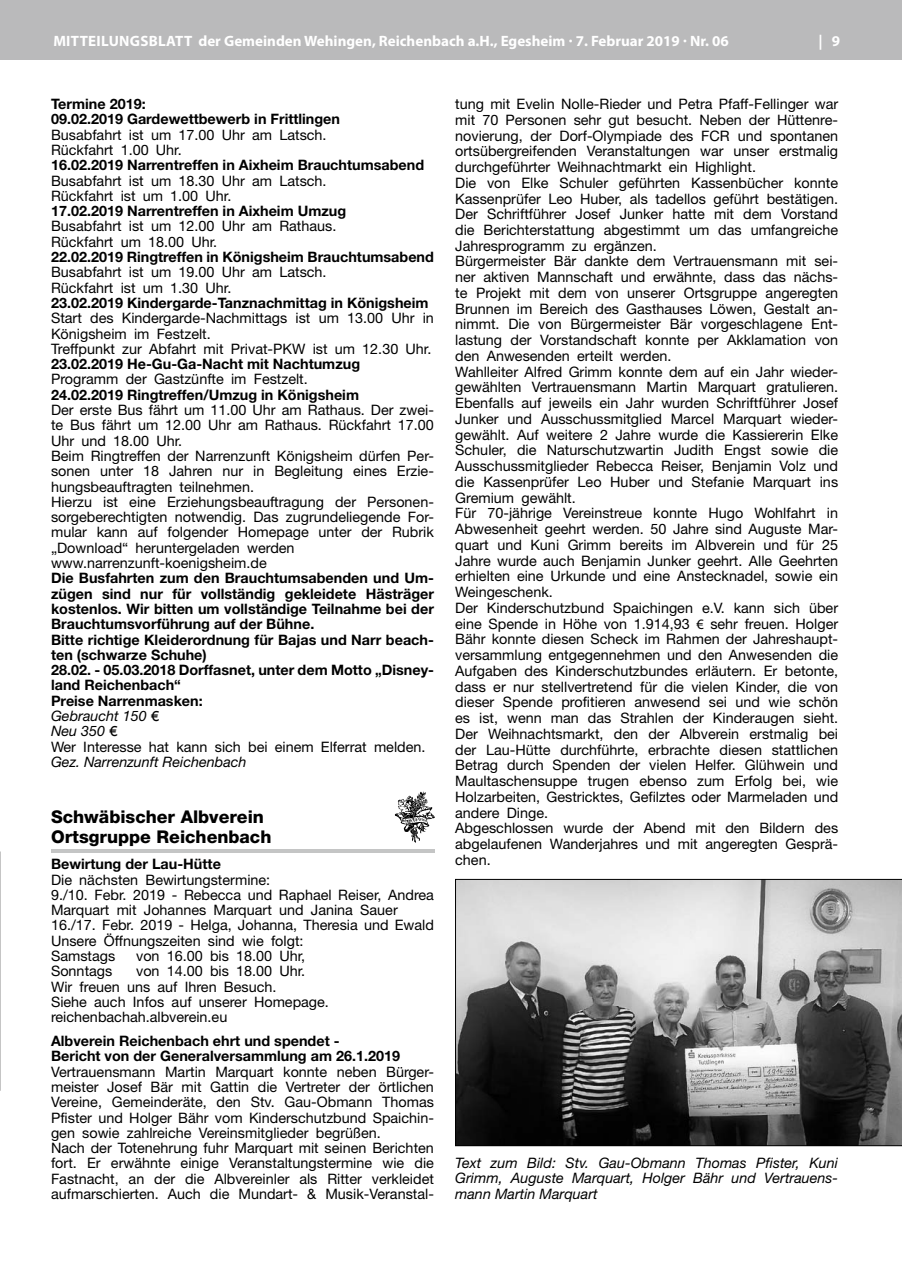
<style>
.page{position:relative;width:902px;height:1280px;background:#fff}
.page>*{position:absolute;margin:0;border:0;box-sizing:border-box;transform-origin:0 0}
.t1{font:800 17.55px/19.2px "Helvetica Neue";color:#000}
.t2{font:700 15px "Myriad Pro";color:#fff}
.t3{font:700 15px "Myriad Pro";letter-spacing:.02em;color:#fff}
.t4{font:14.4px/15.8px "Helvetica Neue";color:#000}
.t5{font:700 14.4px/15.3px "Helvetica Neue";color:#000}
.t6{font:italic 14.4px/15.8px "Helvetica Neue";color:#000;text-align:justify}
.s1{font-weight:400;font-style:italic}
.s2{font-family:"Gill Sans";font-weight:400}
.s3{font-weight:400}
.s4{font-family:"Myriad Pro"}
</style>
<div class="page">
<div style="left:0;top:0;width:901px;height:60px;background:#bababb"></div>
<svg style="left:0;top:852px;width:1px;height:238px"></svg>
<svg style="left:395px;top:791px;width:40px;height:52px"></svg>
<hr style="left:51px;top:849px;width:383px;height:3px;background:#c4c5c5">
<svg style="left:455px;top:879px;width:446px;height:267px;background:#818181"></svg>
<p class="t3" style="left:53px;top:31px;width:77px">Mitteilungs</p>
<p class="t2" style="left:149px;top:31px;width:581px">blatt der Gemeinden Wehingen, Reichenbach a.H., Egesheim · 7. Februar 2019 · Nr. 06</p>
<p class="t2" style="left:818px;top:31px;width:23px">| 9</p>
<p class="t5" style="left:51px;top:96px;width:290px">Termine 2019:<br>09.02.2019 Gardewettbewerb in Frittlingen</p>
<p class="t4" style="left:51px;top:127px;width:277px;line-height:15.3px">Busabfahrt ist um 17.00 Uhr am Latsch.<br>Rückfahrt 1.00 Uhr.</p>
<p class="t5" style="left:51px;top:157px;width:374px">16.02.2019 Narrentreffen in Aixheim Brauchtumsabend</p>
<p class="t4" style="left:51px;top:173px;width:277px;line-height:15.3px">Busabfahrt ist um 18.30 Uhr am Latsch.<br>Rückfahrt ist um 1.00 Uhr.</p>
<p class="t5" style="left:51px;top:203px;width:297px">17.02.2019 Narrentreffen in Aixheim Umzug</p>
<p class="t4" style="left:51px;top:218px;width:287px;line-height:15.3px">Busabfahrt ist um 12.00 Uhr am Rathaus.<br>Rückfahrt um 18.00 Uhr.</p>
<p class="t5" style="left:51px;top:249px;width:384px">22.02.2019 Ringtreffen in Königsheim Brauchtumsabend</p>
<p class="t4" style="left:51px;top:264px;width:277px;line-height:15.3px">Busabfahrt ist um 19.00 Uhr am Latsch.<br>Rückfahrt ist um 1.30 Uhr.</p>
<p class="t5" style="left:51px;top:295px;width:379px">23.02.2019 Kindergarde-Tanznachmittag in Königsheim</p>
<p class="t4" style="left:51px;top:310px;width:384px;line-height:15.3px">Start des Kindergarde-Nachmittags ist um 13.00 Uhr in<br>Königsheim im Festzelt.<br>Treffpunkt zur Abfahrt mit Privat-PKW ist um 12.30 Uhr.</p>
<p class="t5" style="left:51px;top:356px;width:310px">23.02.2019 He-Gu-Ga-Nacht mit Nachtumzug</p>
<p class="t4" style="left:51px;top:371px;width:258px">Programm der Gastzünfte im Festzelt.</p>
<p class="t5" style="left:51px;top:387px;width:309px">24.02.2019 Ringtreffen/Umzug in Königsheim</p>
<p class="t4" style="left:51px;top:402px;width:384px;line-height:15.3px">Der erste Bus fährt um 11.00 Uhr am Rathaus. Der zwei&shy;te Bus fährt um 12.00 Uhr am Rathaus. Rückfahrt 17.00<br>Uhr und 18.00 Uhr.<br>Beim Ringtreffen der Narrenzunft Königsheim dürfen Per&shy;sonen unter 18 Jahren nur in Begleitung eines Erzie&shy;hungsbeauftragten teilnehmen.<br>Hierzu ist eine Erziehungsbeauftragung der Personen&shy;sorgeberechtigten notwendig. Das zugrundeliegende For&shy;mular kann auf folgender Homepage unter der Rubrik „Download“ heruntergeladen werden www.narrenzunft-koenigsheim.de</p>
<p class="t5" style="left:51px;top:570px;width:384px">Die Busfahrten zum den Brauchtumsabenden und Um&shy;zügen sind nur für vollständig gekleidete Hästräger kostenlos. Wir bitten um vollständige Teilnahme bei der Brauchtumsvorführung auf der Bühne.<br>Bitte richtige Kleiderordnung für Bajas und Narr beach&shy;ten (schwarze Schuhe)<br>28.02. - 05.03.2018 Dorffasnet, unter dem Motto „Disney&shy;land Reichenbach“<br>Preise Narrenmasken:<br><span class="s1">Gebraucht 150</span> <span class="s2">€<br></span><span class="s1">Neu 350</span> <span class="s2">€<br></span><span class="s3">Wer Interesse hat kann sich bei einem Elferrat melden.</span></p>
<p class="t6" style="left:51px;top:754px;width:197px">Gez. Narrenzunft Reichenbach</p>
<p class="t1" style="left:51px;top:807px;width:222px">Schwäbischer Albverein<br>Ortsgruppe Reichenbach</p>
<p class="t5" style="left:51px;top:856px;width:171px">Bewirtung der Lau-Hütte</p>
<p class="t4" style="left:51px;top:871px;width:384px;line-height:15.3px">Die nächsten Bewirtungstermine:<br>9./10. Febr. 2019 - Rebecca und Raphael Reiser, Andrea Marquart mit Johannes Marquart und Janina Sauer 16./17. Febr. 2019 - Helga, Johanna, Theresia und Ewald Unsere Öffnungszeiten sind wie folgt:<br>Samstags</p>
<p class="t4" style="left:136px;top:948px;width:171px">von 16.00 bis 18.00 Uhr,</p>
<p class="t4" style="left:51px;top:963px;width:63px">Sonntags</p>
<p class="t4" style="left:51px;top:963px;width:279px;line-height:15.3px;text-indent:85px">von 14.00 bis 18.00 Uhr.<br>Wir freuen uns auf Ihren Besuch.<br>Siehe auch Infos auf unserer Homepage. reichenbachah.albverein.eu</p>
<p class="t5" style="left:51px;top:1033px;width:350px">Albverein Reichenbach ehrt und spendet -<br>Bericht von der Generalversammlung am 26.1.2019</p>
<p class="t4" style="left:51px;top:1064px;width:384px;line-height:15.3px">Vertrauensmann Martin Marquart konnte neben Bürger&shy;meister Josef Bär mit Gattin die Vertreter der örtlichen Vereine, Gemeinderäte, den Stv. Gau-Obmann Thomas Pfister und Holger Bähr vom Kinderschutzbund Spaichin&shy;gen sowie zahlreiche Vereinsmitglieder begrüßen.<br>Nach der Totenehrung fuhr Marquart mit seinen Berichten fort. Er erwähnte einige Veranstaltungstermine wie die Fastnacht, an der die Albvereinler als Ritter verkleidet aufmarschierten. Auch die Mundart- &amp; Musik-Veranstal-</p>
<p class="t4" style="left:455px;top:96px;width:384px">tung mit Evelin Nolle-Rieder und Petra Pfaff-Fellinger war mit 70 Personen sehr gut besucht. Neben der Hüttenre&shy;novierung, der Dorf-Olympiade des FCR und spontanen ortsübergreifenden Veranstaltungen war unser erstmalig durchgeführter Weihnachtmarkt ein Highlight.<br>Die von Elke Schuler geführten Kassenbücher konnte Kassenprüfer Leo Huber, als tadellos geführt bestätigen.<br>Der Schriftführer Josef Junker hatte mit dem Vorstand die Berichterstattung abgestimmt um das umfangreiche Jahresprogramm zu ergänzen.<br>Bürgermeister Bär dankte dem Vertrauensmann mit sei&shy;ner aktiven Mannschaft und erwähnte, dass das nächs&shy;te Projekt mit dem von unserer Ortsgruppe angeregten Brunnen im Bereich des Gasthauses Löwen, Gestalt an&shy;nimmt. Die von Bürgermeister Bär vorgeschlagene Ent&shy;lastung der Vorstandschaft konnte per Akklamation von den Anwesenden erteilt werden.<br>Wahlleiter Alfred Grimm konnte dem auf ein Jahr wieder&shy;gewählten Vertrauensmann Martin Marquart gratulieren.<br>Ebenfalls auf jeweils ein Jahr wurden Schriftführer Josef Junker und Ausschussmitglied Marcel Marquart wieder&shy;gewählt. Auf weitere 2 Jahre wurde die Kassiererin Elke Schuler, die Naturschutzwartin Judith Engst sowie die Ausschussmitglieder Rebecca Reiser, Benjamin Volz und die Kassenprüfer Leo Huber und Stefanie Marquart ins Gremium gewählt.<br>Für 70-jährige Vereinstreue konnte Hugo Wohlfahrt in Abwesenheit geehrt werden. 50 Jahre sind Auguste Mar&shy;quart und Kuni Grimm bereits im Albverein und für 25<br>Jahre wurde auch Benjamin Junker geehrt. Alle Geehrten erhielten eine Urkunde und eine Anstecknadel, sowie ein Weingeschenk.<br>Der Kinderschutzbund Spaichingen e.V. kann sich über eine Spende in Höhe von 1.914,93 <span class="s4">€</span> sehr freuen. Holger Bähr konnte diesen Scheck im Rahmen der Jahreshaupt&shy;versammlung entgegennehmen und den Anwesenden die Aufgaben des Kinderschutzbundes erläutern. Er betonte, dass er nur stellvertretend für die vielen Kinder, die von dieser Spende profitieren anwesend sei und wie schön es ist, wenn man das Strahlen der Kinderaugen sieht.<br>Der Weihnachtsmarkt, den der Albverein erstmalig bei der Lau-Hütte durchführte, erbrachte diesen stattlichen Betrag durch Spenden der vielen Helfer. Glühwein und Maultaschensuppe trugen ebenso zum Erfolg bei, wie Holzarbeiten, Gestricktes, Gefilztes oder Marmeladen und andere Dinge.<br>Abgeschlossen wurde der Abend mit den Bildern des abgelaufenen Wanderjahres und mit angeregten Gesprä&shy;chen.</p>
<p class="t6" style="left:455px;top:1154px;width:384px">Text zum Bild: Stv. Gau-Obmann Thomas Pfister, Kuni Grimm, Auguste Marquart, Holger Bähr und Vertrauens&shy;mann Martin Marquart</p>
</div>
